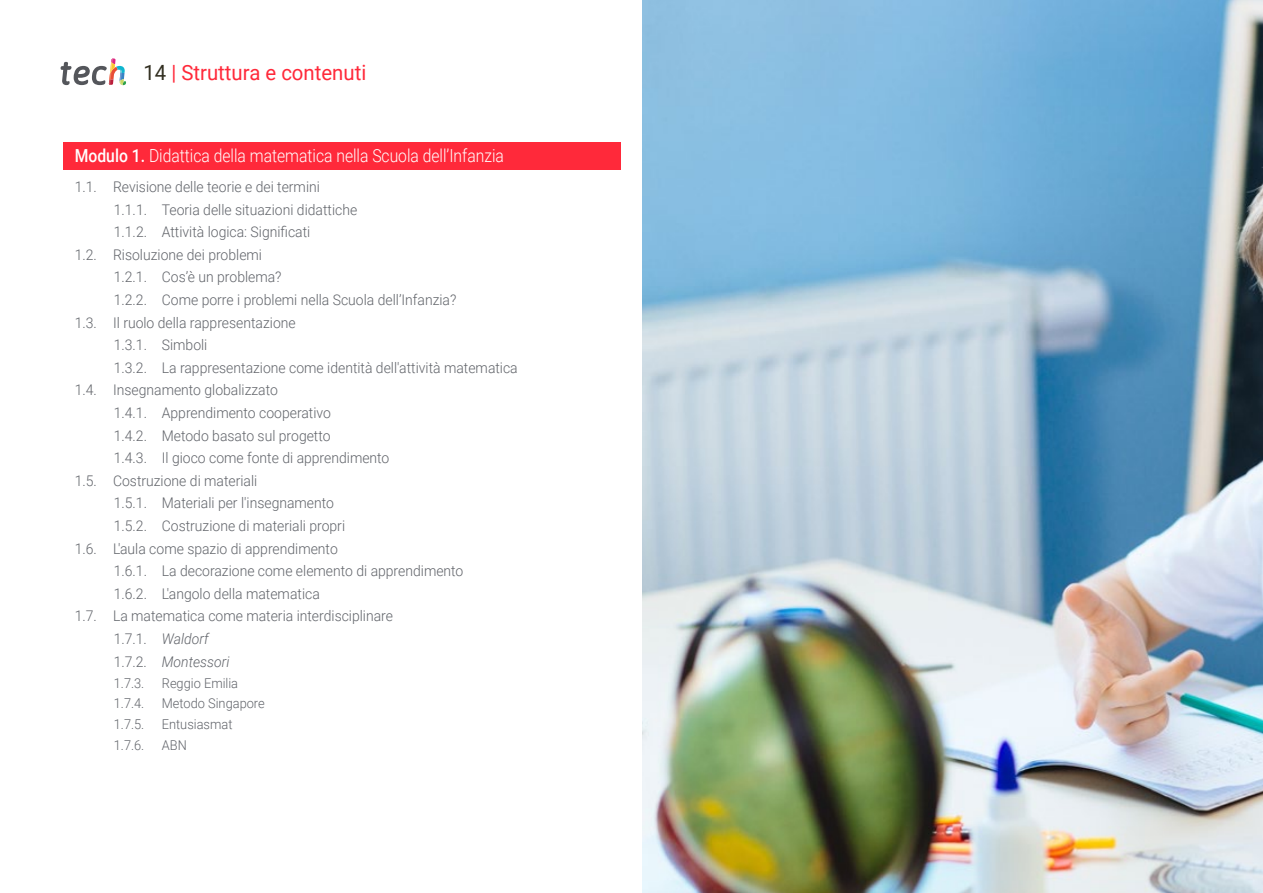
<style>
.page{position:relative;width:1263px;height:893px;background:#fff}
.page>*{position:absolute;margin:0;border:0;box-sizing:border-box;transform-origin:0 0}
.t1{font:21px "Roboto";color:#ff293a}
.t2{font:300 18px "Roboto";color:#fff;scale:.87 1}
.t3{font:300 14.7px "Roboto";color:#61646a;scale:.95 1}
.t4{font:italic 300 14.7px "Roboto";color:#61646a;scale:.95 1}
.t5{font:300 13.5px "Roboto";color:#61646a;scale:.95 1}
.s1{color:#312e20}
.s2{font-weight:500}
.s3{font-style:normal}
</style>
<div class="page">
<div style="left:64px;top:142px;width:557px;height:27px;background:#ff293a"></div>
<svg style="left:61px;top:58px;width:65px;height:28px"></svg>
<img style="left:642px;top:0;width:621px;height:893px">
<h1 class="t1" style="left:144px;top:57px;width:224px"><span class="s1">14</span> | Struttura e contenuti</h1>
<p class="t2" style="left:75px;top:143px;width:495px"><span class="s2">Modulo 1.</span> Didattica della matematica nella Scuola dell’Infanzia</p>
<p class="t3" style="left:75px;top:176px;width:259px">1.1. Revisione delle teorie e dei termini</p>
<p class="t3" style="left:114px;top:199px;width:258px">1.1.1. Teoria delle situazioni didattiche</p>
<p class="t3" style="left:114px;top:222px;width:208px">1.1.2. Attività logica: Significati</p>
<p class="t3" style="left:75px;top:244px;width:199px">1.2. Risoluzione dei problemi</p>
<p class="t3" style="left:114px;top:267px;width:178px">1.2.1. Cos’è un problema?</p>
<p class="t3" style="left:114px;top:289px;width:362px">1.2.2. Come porre i problemi nella Scuola dell’Infanzia?</p>
<p class="t3" style="left:75px;top:312px;width:234px">1.3. Il ruolo della rappresentazione</p>
<p class="t3" style="left:114px;top:335px;width:100px">1.3.1. Simboli</p>
<p class="t3" style="left:114px;top:357px;width:427px">1.3.2. La rappresentazione come identità dell'attività matematica</p>
<p class="t3" style="left:75px;top:380px;width:215px">1.4. Insegnamento globalizzato</p>
<p class="t3" style="left:114px;top:402px;width:230px">1.4.1. Apprendimento cooperativo</p>
<p class="t3" style="left:114px;top:425px;width:230px">1.4.2. Metodo basato sul progetto</p>
<p class="t3" style="left:114px;top:448px;width:292px">1.4.3. Il gioco come fonte di apprendimento</p>
<p class="t3" style="left:75px;top:470px;width:194px">1.5. Costruzione di materiali</p>
<p class="t3" style="left:114px;top:493px;width:233px">1.5.1. Materiali per l'insegnamento</p>
<p class="t3" style="left:114px;top:515px;width:245px">1.5.2. Costruzione di materiali propri</p>
<p class="t3" style="left:75px;top:538px;width:278px">1.6. L'aula come spazio di apprendimento</p>
<p class="t3" style="left:114px;top:561px;width:370px">1.6.1. La decorazione come elemento di apprendimento</p>
<p class="t3" style="left:114px;top:583px;width:218px">1.6.2. L'angolo della matematica</p>
<p class="t3" style="left:75px;top:606px;width:336px">1.7. La matematica come materia interdisciplinare</p>
<p class="t4" style="left:114px;top:628px;width:101px"><span class="s3">1.7.1.</span> Waldorf</p>
<p class="t4" style="left:114px;top:651px;width:123px"><span class="s3">1.7.2.</span> Montessori</p>
<p class="t5" style="left:114px;top:673px;width:34px">1.7.3.</p>
<p class="t5" style="left:162px;top:673px;width:82px">Reggio Emilia</p>
<p class="t5" style="left:114px;top:694px;width:34px">1.7.4.</p>
<p class="t5" style="left:162px;top:694px;width:110px">Metodo Singapore</p>
<p class="t5" style="left:114px;top:715px;width:34px">1.7.5.</p>
<p class="t5" style="left:162px;top:715px;width:76px">Entusiasmat</p>
<p class="t5" style="left:114px;top:736px;width:34px">1.7.6.</p>
<p class="t5" style="left:162px;top:736px;width:28px">ABN</p>
</div>
